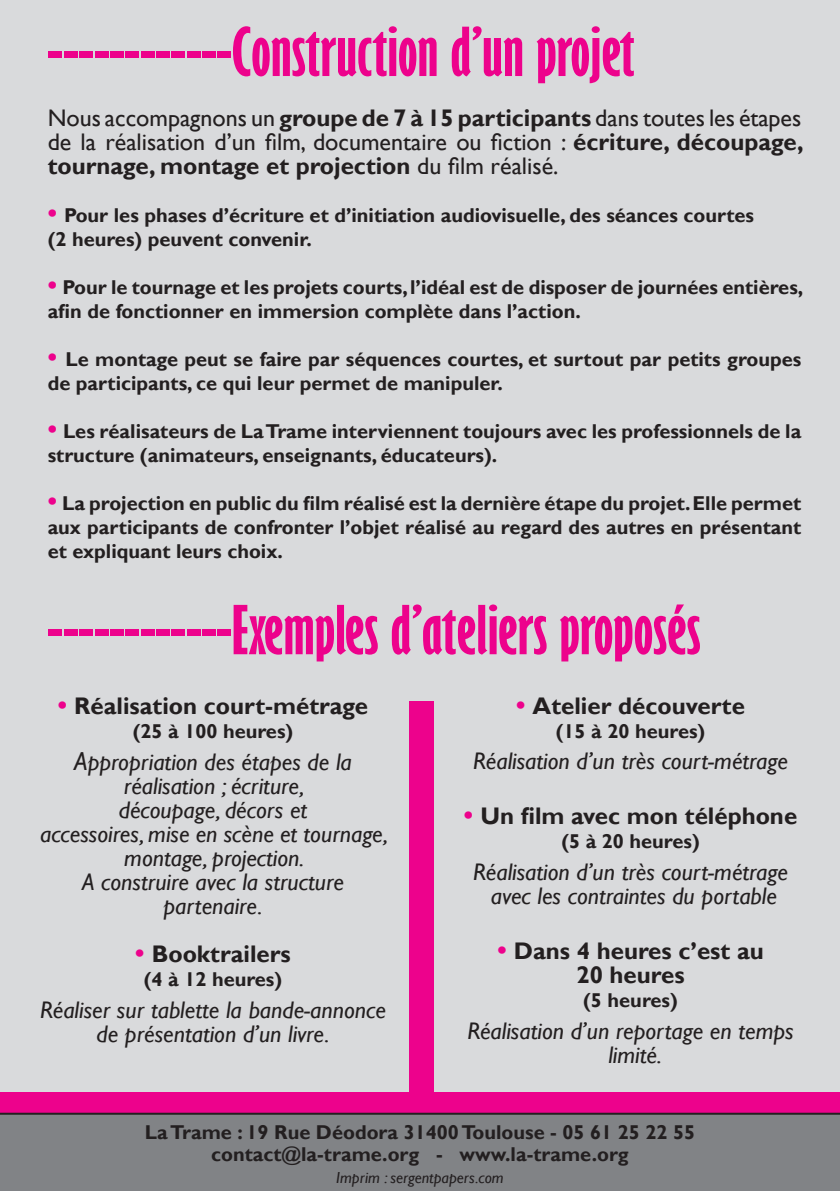
<style>
.page{position:relative;width:840px;height:1191px;background:#fff}
.page>*{position:absolute;margin:0;border:0;box-sizing:border-box;transform-origin:0 0}
.t1{font:700 extra-condensed 62px "Gill Sans";color:#ed028c;scale:1.21 1}
.t2{font:italic 24px/24px "Gill Sans";color:#231f20;text-align:center}
.t3{font:24px/24px "Gill Sans";color:#231f20;text-align:justify}
.t4{font:700 24px "Gill Sans";color:#231f20}
.t5{font:700 20px/24px "Gill Sans";color:#231f20}
.t6{font:italic 16px "Gill Sans";color:#231f20}
.s1{font-size:70px}
.s2{font-weight:700}
.s3{font-size:26px;color:#ed028c}
.s4{font-size:26px}
</style>
<div class="page">
<div style="left:0;top:0;width:839px;height:1190px;background:#d9dadc"></div>
<div style="left:409px;top:701px;width:25px;height:410px;background:#ed028c"></div>
<div style="left:0;top:1092px;width:839px;height:24px;background:#ed028c"></div>
<div style="left:0;top:1112px;width:839px;height:79px;background:#818386"></div>
<p class="t1" style="left:48px;top:14px;width:486px"><span class="s1">------------</span>Construction d’un projet</p>
<p class="t3" style="left:48px;top:106px;width:757px">Nous accompagnons un <span class="s2">groupe de 7 à 15 participants</span> dans toutes les étapes de la réalisation d’un film, documentaire ou fiction : <span class="s2">écriture, découpage, tournage, montage et projection</span> du film réalisé.</p>
<p class="t5" style="left:48px;top:204px;width:707px"><span class="s3">•</span> Pour les phases d’écriture et d’initiation audiovisuelle, des séances courtes</p>
<p class="t5" style="left:48px;top:228px;width:265px">(2 heures) peuvent convenir.</p>
<p class="t5" style="left:48px;top:276px;width:756px"><span class="s3">•</span> Pour le tournage et les projets courts, l’idéal est de disposer de journées entières, afin de fonctionner en immersion complète dans l’action.</p>
<p class="t5" style="left:48px;top:348px;width:754px"><span class="s3">•</span> Le montage peut se faire par séquences courtes, et surtout par petits groupes de participants, ce qui leur permet de manipuler.</p>
<p class="t5" style="left:48px;top:420px;width:754px"><span class="s3">•</span> Les réalisateurs de La Trame interviennent toujours avec les professionnels de la structure (animateurs, enseignants, éducateurs).</p>
<p class="t5" style="left:48px;top:492px;width:754px;text-align:justify"><span class="s3">•</span> La projection en public du film réalisé est la dernière étape du projet. Elle permet aux participants de confronter l’objet réalisé au regard des autres en présentant et expliquant leurs choix.</p>
<p class="t1" style="left:48px;top:592px;width:541px"><span class="s1">------------</span>Exemples d’ateliers proposés</p>
<p class="t4" style="left:58px;top:691px;width:312px"><span class="s3">•</span> Réalisation court-métrage</p>
<p class="t5" style="left:133px;top:719px;width:162px">(25 à 100 heures)</p>
<p class="t2" style="left:74px;top:750px;width:279px"><span class="s4">A</span>ppropriation des étapes de la</p>
<p class="t2" style="left:124px;top:774px;width:182px">réalisation ; écriture,</p>
<p class="t2" style="left:119px;top:798px;width:190px">découpage, décors et</p>
<p class="t2" style="left:40px;top:822px;width:349px">accessoires, mise en scène et tournage, montage, projection.</p>
<p class="t2" style="left:82px;top:870px;width:263px">A construire avec la structure</p>
<p class="t2" style="left:163px;top:894px;width:101px">partenaire.</p>
<p class="t4" style="left:135px;top:939px;width:157px"><span class="s3">•</span> Booktrailers</p>
<p class="t5" style="left:144px;top:967px;width:140px">(4 à 12 heures)</p>
<p class="t2" style="left:40px;top:998px;width:347px">Réaliser sur tablette la bande-annonce de présentation d’un livre.</p>
<p class="t4" style="left:516px;top:691px;width:230px"><span class="s3">•</span> Atelier découverte</p>
<p class="t5" style="left:555px;top:719px;width:151px">(15 à 20 heures)</p>
<p class="t2" style="left:473px;top:749px;width:316px">Réalisation d’un très court-métrage</p>
<p class="t4" style="left:463px;top:801px;width:334px"><span class="s3">•</span> Un film avec mon téléphone</p>
<p class="t5" style="left:561px;top:830px;width:140px">(5 à 20 heures)</p>
<p class="t2" style="left:473px;top:860px;width:316px">Réalisation d’un très court-métrage</p>
<p class="t2" style="left:490px;top:884px;width:287px">avec les contraintes du portable</p>
<p class="t4" style="left:497px;top:936px;width:268px"><span class="s3">•</span> Dans 4 heures c’est au</p>
<p class="t4" style="left:576px;top:960px;width:110px">20 heures</p>
<p class="t5" style="left:583px;top:989px;width:96px">(5 heures)</p>
<p class="t2" style="left:467px;top:1019px;width:327px">Réalisation d’un reportage en temps</p>
<p class="t2" style="left:608px;top:1043px;width:55px">limité.</p>
<p class="t5" style="left:145px;top:1120px;width:552px">La Trame : 19 Rue Déodora 31400 Toulouse - 05 61 25 22 55</p>
<p class="t5" style="left:211px;top:1142px;width:419px">contact@la-trame.org - www.la-trame.org</p>
<p class="t6" style="left:336px;top:1168px;width:169px">Imprim : sergentpapers.com</p>
</div>
